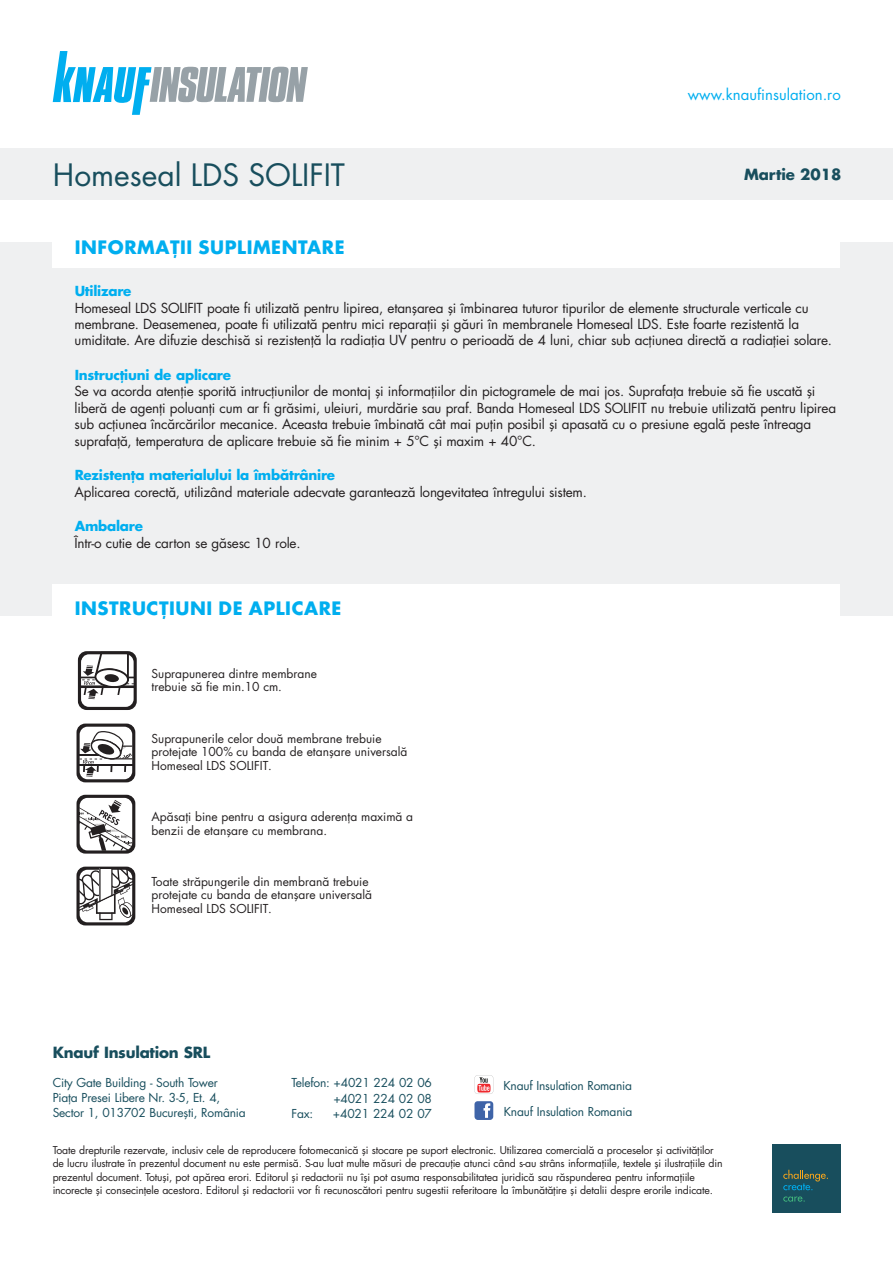
<style>
.page{position:relative;width:893px;height:1263px;background:#fff}
.page>*{position:absolute;margin:0;border:0;box-sizing:border-box;transform-origin:0 0}
.t1{font:30px "Futura CE";color:#184e5d}
.t2{font:700 18px "Futura CE";letter-spacing:.03em;color:#00aeef}
.t3{font:700 15px "Futura CE";letter-spacing:-.015em;color:#184e5d}
.t4{font:15px "Futura CE";color:#00aeef}
.t5{font:13.5px/16.4px "Futura CE";letter-spacing:-.015em;color:#231f20}
.t6{font:700 13.5px "Futura CE";letter-spacing:-.015em;color:#00aeef}
.t7{font:12px/13.5px "Futura CE";color:#231f20}
.t8{font:12px/15px "Futura CE";letter-spacing:-.015em;color:#184e5d}
.t9{font:10.5px/13.2px "Futura CE";letter-spacing:-.015em;color:#231f20}
</style>
<div class="page">
<div style="left:0;top:242px;width:893px;height:374px;background:#eff0f1"></div>
<div style="left:0;top:149px;width:893px;height:51px;background:#eff0f1"></div>
<svg style="left:53px;top:51px;width:255px;height:64px"></svg>
<div style="left:53px;top:233px;width:787px;height:35px;background:#fff"></div>
<div style="left:53px;top:584px;width:787px;height:61px;background:#fff"></div>
<div style="left:772px;top:1144px;width:68px;height:68px;background:#184e5d"></div>
<svg style="left:783px;top:1170px;width:45px;height:20px"></svg>
<svg style="left:783px;top:1196px;width:22px;height:6px"></svg>
<svg style="left:474px;top:1075px;width:19px;height:19px"></svg>
<svg style="left:474px;top:1101px;width:19px;height:19px"></svg>
<svg style="left:77px;top:723px;width:58px;height:59px"></svg>
<svg style="left:77px;top:795px;width:58px;height:58px"></svg>
<svg style="left:76px;top:867px;width:59px;height:58px"></svg>
<svg style="left:78px;top:651px;width:59px;height:59px"></svg>
<p class="t4" style="left:688px;top:89px;width:154px">www.knaufinsulation.ro</p>
<h1 class="t1" style="left:53px;top:165px;width:294px">Homeseal LDS SOLIFIT</h1>
<p class="t3" style="left:744px;top:169px;width:99px">Martie 2018</p>
<h2 class="t2" style="left:75px;top:241px;width:271px">INFORMAȚII SUPLIMENTARE</h2>
<p class="t6" style="left:75px;top:286px;width:58px">Utilizare</p>
<p class="t5" style="left:75px;top:302px;width:759px">Homeseal LDS SOLIFIT poate fi utilizată pentru lipirea, etanşarea şi îmbinarea tuturor tipurilor de elemente structurale verticale cu membrane. Deasemenea, poate fi utilizată pentru mici reparaţii şi găuri în membranele Homeseal LDS. Este foarte rezistentă la umiditate. Are difuzie deschisă si rezistenţă la radiaţia UV pentru o perioadă de 4 luni, chiar sub acţiunea directă a radiaţiei solare.</p>
<p class="t5" style="left:75px;top:385px;width:763px">Se va acorda atenţie sporită intrucţiunilor de montaj şi informaţiilor din pictogramele de mai jos. Suprafaţa trebuie să fie uscată şi liberă de agenţi poluanţi cum ar fi grăsimi, uleiuri, murdărie sau praf. Banda Homeseal LDS SOLIFIT nu trebuie utilizată pentru lipirea sub acţiunea încărcărilor mecanice. Aceasta trebuie îmbinată cât mai puţin posibil şi apasată cu o presiune egală peste întreaga suprafaţă, temperatura de aplicare trebuie să fie minim + 5°C şi maxim + 40°C.</p>
<p class="t5" style="left:75px;top:486px;width:514px">Aplicarea corectă, utilizând materiale adecvate garantează longevitatea întregului sistem.</p>
<p class="t5" style="left:75px;top:537px;width:228px">Într-o cutie de carton se găsesc 10 role.</p>
<p class="t6" style="left:75px;top:370px;width:158px">Instrucţiuni de aplicare</p>
<p class="t6" style="left:75px;top:470px;width:262px">Rezistenţa materialului la îmbătrânire</p>
<p class="t6" style="left:75px;top:521px;width:70px">Ambalare</p>
<h2 class="t2" style="left:75px;top:602px;width:268px">INSTRUCŢIUNI DE APLICARE</h2>
<p class="t7" style="left:151px;top:669px;width:167px">Suprapunerea dintre membrane trebuie să fie min.10 cm.</p>
<p class="t7" style="left:151px;top:733px;width:258px">Suprapunerile celor două membrane trebuie protejate 100% cu banda de etanşare universală<br>Homeseal LDS SOLIFIT.</p>
<p class="t7" style="left:151px;top:812px;width:263px">Apăsaţi bine pentru a asigura aderenţa maximă a benzii de etanşare cu membrana.</p>
<p class="t7" style="left:151px;top:876px;width:222px">Toate străpungerile din membrană trebuie protejate cu banda de etanşare universală<br>Homeseal LDS SOLIFIT.</p>
<p class="t3" style="left:53px;top:1047px;width:159px">Knauf Insulation SRL</p>
<p class="t8" style="left:292px;top:1077px;width:142px">Telefon: +4021 224 02 06</p>
<p class="t8" style="left:333px;top:1092px;width:100px">+4021 224 02 08</p>
<p class="t8" style="left:292px;top:1107px;width:23px">Fax:</p>
<p class="t8" style="left:333px;top:1107px;width:100px">+4021 224 02 07</p>
<p class="t8" style="left:53px;top:1077px;width:167px">City Gate Building - South Tower</p>
<p class="t8" style="left:503px;top:1074px;width:130px;line-height:26px">Knauf Insulation Romania<br>Knauf Insulation Romania</p>
<p class="t8" style="left:53px;top:1092px;width:195px">Piaţa Presei Libere Nr. 3-5, Et. 4,<br>Sector 1, 013702 Bucureşti, România</p>
<p class="t9" style="left:53px;top:1145px;width:671px">Toate drepturile rezervate, inclusiv cele de reproducere fotomecanică şi stocare pe suport electronic. Utilizarea comercială a proceselor şi activităţilor de lucru ilustrate în prezentul document nu este permisă. S-au luat multe măsuri de precauţie atunci când s-au strâns informaţiile, textele şi ilustraţiile din prezentul document. Totuşi, pot apărea erori. Editorul şi redactorii nu îşi pot asuma responsabilitatea juridică sau răspunderea pentru informaţiile incorecte şi consecinţele acestora. Editorul şi redactorii vor fi recunoscători pentru sugestii referitoare la îmbunătăţire şi detalii despre erorile indicate.</p>
</div>
